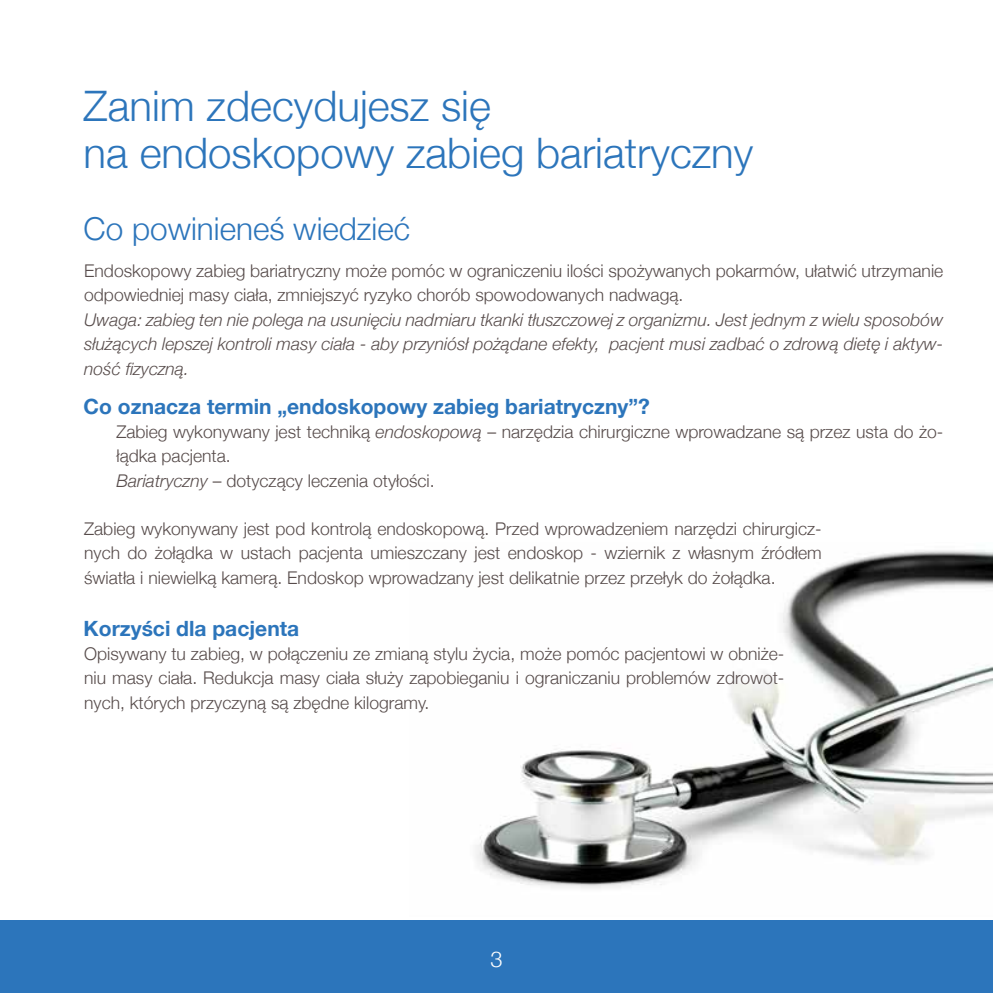
<style>
.page{position:relative;width:993px;height:993px;background:#fff}
.page>*{position:absolute;margin:0;border:0;box-sizing:border-box;transform-origin:0 0}
.t1{font:300 42px/47.2px "Helvetica Neue";color:#2c75bb}
.t2{font:300 31.5px "Helvetica Neue";color:#2c75bb}
.t3{font:300 21.88px "Helvetica Neue";color:#fff}
.t4{font:700 21px "Helvetica Neue";color:#2c75bb}
.t5{font:300 17.5px/24.5px "Helvetica Neue";color:#574c4b}
.t6{font:italic 300 17.5px/24.5px "Helvetica Neue";color:#574c4b;text-align:justify}
.s1{font-style:italic}
</style>
<div class="page">
<img style="left:476px;top:550px;width:516px;height:339px">
<div style="left:0;top:920px;width:992px;height:72px;background:#2c75bb"></div>
<h1 class="t1" style="left:84px;top:81px;width:671px">Zanim zdecydujesz się<br>na endoskopowy zabieg bariatryczny</h1>
<h2 class="t2" style="left:84px;top:210px;width:328px">Co powinieneś wiedzieć</h2>
<p class="t5" style="left:84px;top:258px;width:860px">Endoskopowy zabieg bariatryczny może pomóc w ograniczeniu ilości spożywanych pokarmów, ułatwić utrzymanie odpowiedniej masy ciała, zmniejszyć ryzyko chorób spowodowanych nadwagą.</p>
<p class="t6" style="left:84px;top:307px;width:860px">Uwaga: zabieg ten nie polega na usunięciu nadmiaru tkanki tłuszczowej z organizmu. Jest jednym z wielu sposobów służących lepszej kontroli masy ciała - aby przyniósł pożądane efekty, pacjent musi zadbać o zdrową dietę i aktyw&shy;ność fizyczną.</p>
<p class="t4" style="left:84px;top:393px;width:567px">Co oznacza termin „endoskopowy zabieg bariatryczny”?</p>
<p class="t5" style="left:116px;top:418px;width:828px">Zabieg wykonywany jest techniką <span class="s1">endoskopową</span> – narzędzia chirurgiczne wprowadzane są przez usta do żo&shy;łądka pacjenta.<br><span class="s1">Bariatryczny</span> – dotyczący leczenia otyłości.</p>
<p class="t5" style="left:84px;top:515px;width:738px;text-align:justify">Zabieg wykonywany jest pod kontrolą endoskopową. Przed wprowadzeniem narzędzi chirurgicz&shy;nych do żołądka w ustach pacjenta umieszczany jest endoskop - wziernik z własnym źródłem światła i niewielką kamerą. Endoskop wprowadzany jest delikatnie przez przełyk do żołądka.</p>
<p class="t4" style="left:84px;top:615px;width:217px">Korzyści dla pacjenta</p>
<p class="t5" style="left:84px;top:640px;width:701px;text-align:justify">Opisywany tu zabieg, w połączeniu ze zmianą stylu życia, może pomóc pacjentowi w obniże&shy;niu masy ciała. Redukcja masy ciała służy zapobieganiu i ograniczaniu problemów zdrowot&shy;nych, których przyczyną są zbędne kilogramy.</p>
<p class="t3" style="left:490px;top:945px;width:14px">3</p>
</div>
